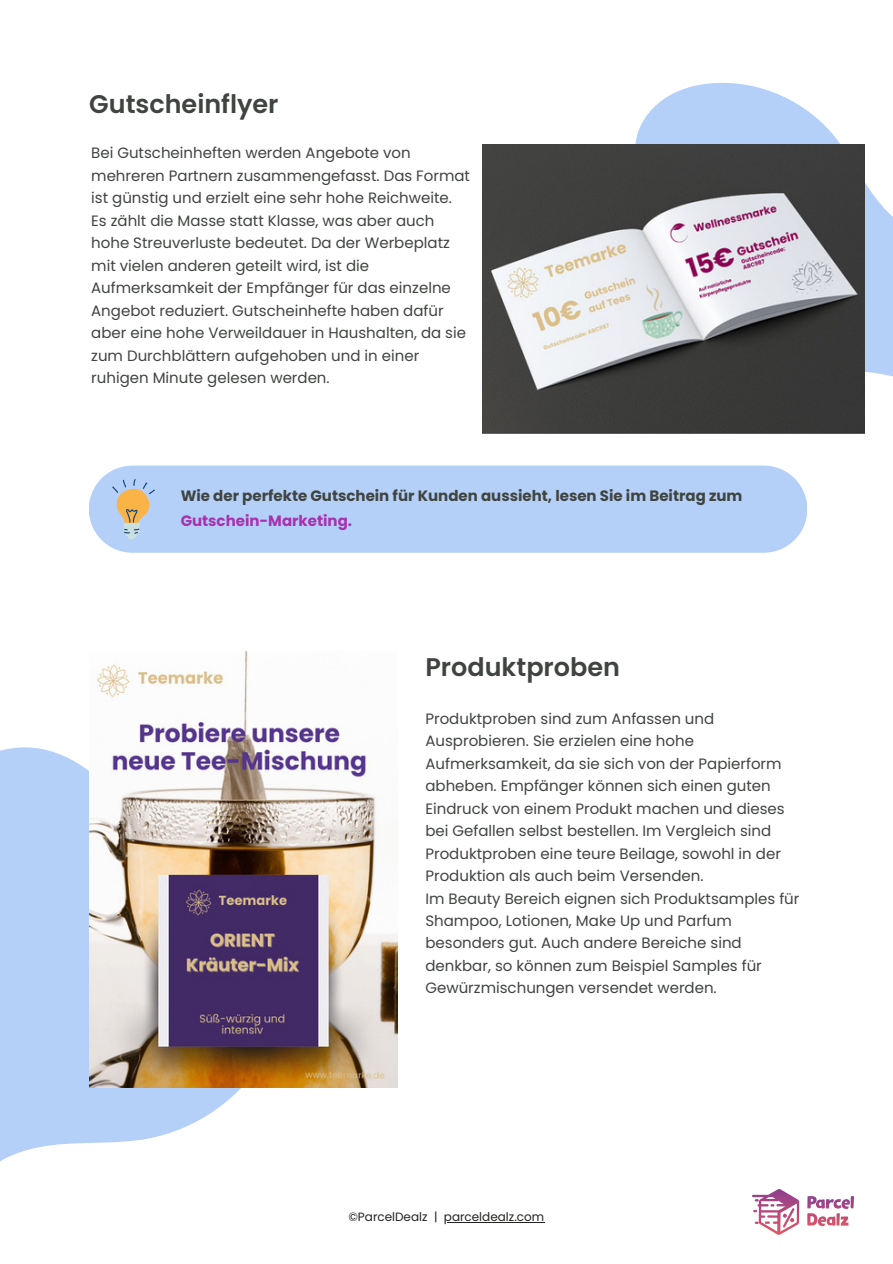
<style>
.page{position:relative;width:893px;height:1264px;background:#fff}
.page>*{position:absolute;margin:0;border:0;box-sizing:border-box;transform-origin:0 0}
.t1{font:600 25.5px "Poppins";color:#3f4440}
.t2{font:15px/22.5px "Poppins";color:#3f4440}
.t3{font:700 15px "Poppins";color:#3f4440}
.t4{font:700 15px "Poppins";color:#a831af}
.t5{font:12px "Poppins";color:#222221}
</style>
<div class="page">
<svg style="left:807px;top:1196px;width:46px;height:30px"></svg>
<svg style="left:752px;top:1189px;width:47px;height:45px"></svg>
<svg style="left:559px;top:82px;width:333px;height:352px"></svg>
<img style="left:482px;top:145px;width:382px;height:289px">
<svg style="left:0;top:747px;width:348px;height:415px;fill:#b5d0f8"></svg>
<img style="left:89px;top:651px;width:308px;height:436px">
<div style="left:89px;top:465px;width:717px;height:87px;background:#b5d0f8"></div>
<svg style="left:112px;top:479px;width:43px;height:60px;background:#c4c2b9"></svg>
<hr style="left:444px;top:1221px;width:100px;height:1px;background:#222221">
<h1 class="t1" style="left:89px;top:87px;width:191px">Gutscheinflyer</h1>
<p class="t2" style="left:91px;top:142px;width:380px">Bei Gutscheinheften werden Angebote von mehreren Partnern zusammengefasst. Das Format ist günstig und erzielt eine sehr hohe Reichweite.<br>Es zählt die Masse statt Klasse, was aber auch hohe Streuverluste bedeutet. Da der Werbeplatz mit vielen anderen geteilt wird, ist die Aufmerksamkeit der Empfänger für das einzelne Angebot reduziert. Gutscheinhefte haben dafür aber eine hohe Verweildauer in Haushalten, da sie zum Durchblättern aufgehoben und in einer ruhigen Minute gelesen werden.</p>
<p class="t3" style="left:181px;top:485px;width:563px">Wie der perfekte Gutschein für Kunden aussieht, lesen Sie im Beitrag zum</p>
<p class="t4" style="left:181px;top:510px;width:173px">Gutschein-Marketing.</p>
<h1 class="t1" style="left:425px;top:649px;width:196px">Produktproben</h1>
<p class="t2" style="left:425px;top:707px;width:375px">Produktproben sind zum Anfassen und Ausprobieren. Sie erzielen eine hohe Aufmerksamkeit, da sie sich von der Papierform abheben. Empfänger können sich einen guten Eindruck von einem Produkt machen und dieses bei Gefallen selbst bestellen. Im Vergleich sind Produktproben eine teure Beilage, sowohl in der Produktion als auch beim Versenden.<br>Im Beauty Bereich eignen sich Produktsamples für Shampoo, Lotionen, Make Up und Parfum besonders gut. Auch andere Bereiche sind denkbar, so können zum Beispiel Samples für Gewürzmischungen versendet werden.</p>
<p class="t5" style="left:348px;top:1208px;width:197px">©ParcelDealz | parceldealz.com</p>
</div>
